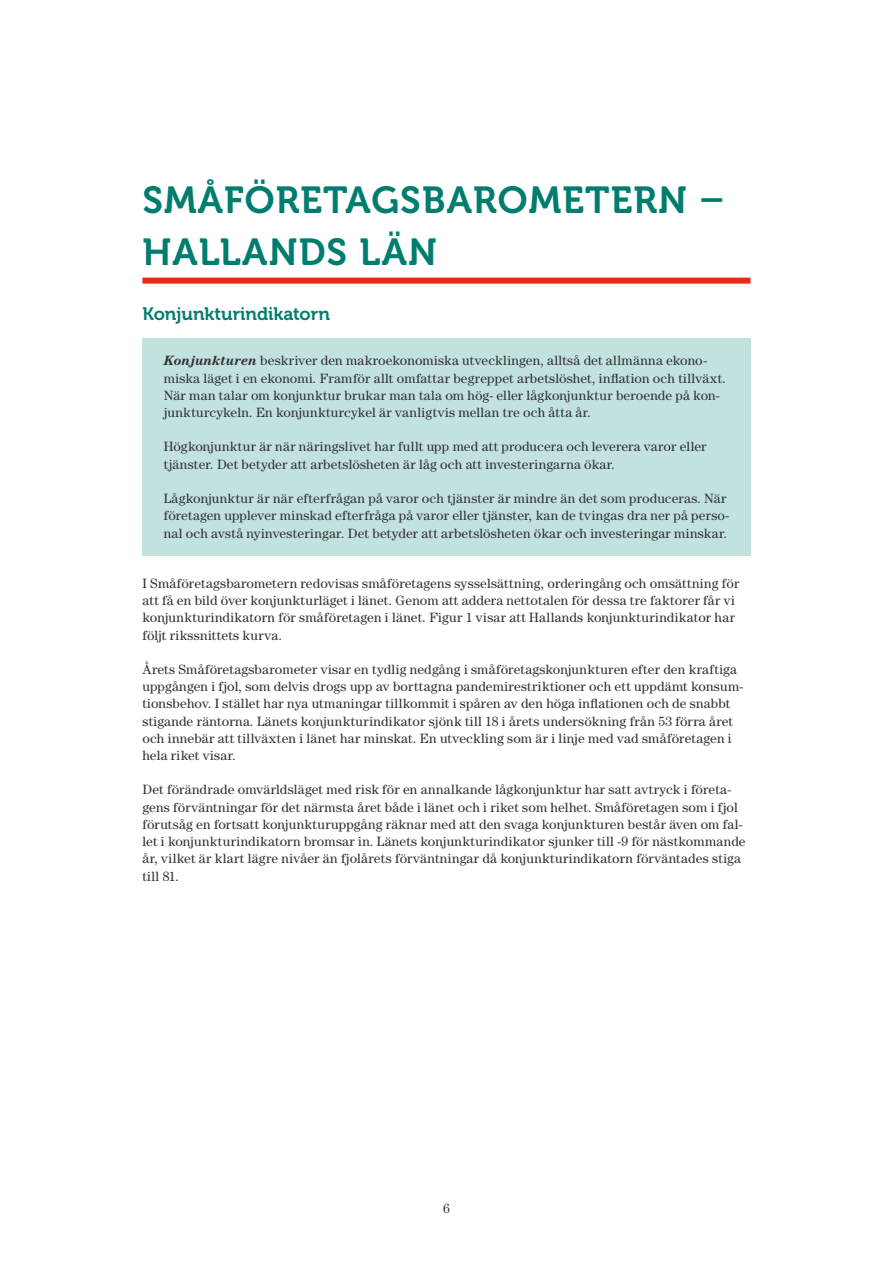
<style>
.page{position:relative;width:893px;height:1263px;background:#fff}
.page>*{position:absolute;margin:0;border:0;box-sizing:border-box;transform-origin:0 0}
.t1{font:37.5px/51.8px "Museo 700";letter-spacing:.03em;color:#007d6e}
.t2{font:18px "Museo 700";letter-spacing:-.005em;color:#007d6e}
.t3{font:13.5px/17.2px "Century Std";letter-spacing:.015em;color:#333}
.s1{font-weight:700;font-style:italic}
</style>
<div class="page">
<div style="left:142px;top:278px;width:608px;height:6px;background:#e52d12"></div>
<div style="left:142px;top:338px;width:608px;height:217px;background:#c2e2df"></div>
<h1 class="t1" style="left:142px;top:175px;width:583px">SMÅFÖRETAGSBAROMETERN –<br>HALLANDS LÄN</h1>
<h2 class="t2" style="left:142px;top:304px;width:189px">Konjunkturindikatorn</h2>
<p class="t3" style="left:164px;top:352px;width:564px"><span class="s1">Konjunkturen</span> beskriver den makroekonomiska utvecklingen, alltså det allmänna ekono&shy;miska läget i en ekonomi. Framför allt omfattar begreppet arbetslöshet, inflation och tillväxt.<br>När man talar om konjunktur brukar man tala om hög- eller lågkonjunktur beroende på kon&shy;junkturcykeln. En konjunkturcykel är vanligtvis mellan tre och åtta år.</p>
<p class="t3" style="left:164px;top:438px;width:544px">Högkonjunktur är när näringslivet har fullt upp med att producera och leverera varor eller tjänster. Det betyder att arbetslösheten är låg och att investeringarna ökar.</p>
<p class="t3" style="left:164px;top:489px;width:567px">Lågkonjunktur är när efterfrågan på varor och tjänster är mindre än det som produceras. När företagen upplever minskad efterfråga på varor eller tjänster, kan de tvingas dra ner på perso&shy;nal och avstå nyinvesteringar. Det betyder att arbetslösheten ökar och investeringar minskar.</p>
<p class="t3" style="left:142px;top:574px;width:598px">I Småföretagsbarometern redovisas småföretagens sysselsättning, orderingång och omsättning för att få en bild över konjunkturläget i länet. Genom att addera nettotalen för dessa tre faktorer får vi konjunkturindikatorn för småföretagen i länet. Figur 1 visar att Hallands konjunkturindikator har följt rikssnittets kurva.</p>
<p class="t3" style="left:142px;top:660px;width:602px">Årets Småföretagsbarometer visar en tydlig nedgång i småföretagskonjunkturen efter den kraftiga uppgången i fjol, som delvis drogs upp av borttagna pandemirestriktioner och ett uppdämt konsum&shy;tionsbehov. I stället har nya utmaningar tillkommit i spåren av den höga inflationen och de snabbt stigande räntorna. Länets konjunkturindikator sjönk till 18 i årets undersökning från 53 förra året och innebär att tillväxten i länet har minskat. En utveckling som är i linje med vad småföretagen i hela riket visar.</p>
<p class="t3" style="left:142px;top:781px;width:605px">Det förändrade omvärldsläget med risk för en annalkande lågkonjunktur har satt avtryck i företa&shy;gens förväntningar för det närmsta året både i länet och i riket som helhet. Småföretagen som i fjol förutsåg en fortsatt konjunkturuppgång räknar med att den svaga konjunkturen består även om fal&shy;let i konjunkturindikatorn bromsar in. Länets konjunkturindikator sjunker till -9 för nästkommande år, vilket är klart lägre nivåer än fjolårets förväntningar då konjunkturindikatorn förväntades stiga till 81.</p>
<p class="t3" style="left:443px;top:1199px;width:8px">6</p>
</div>
